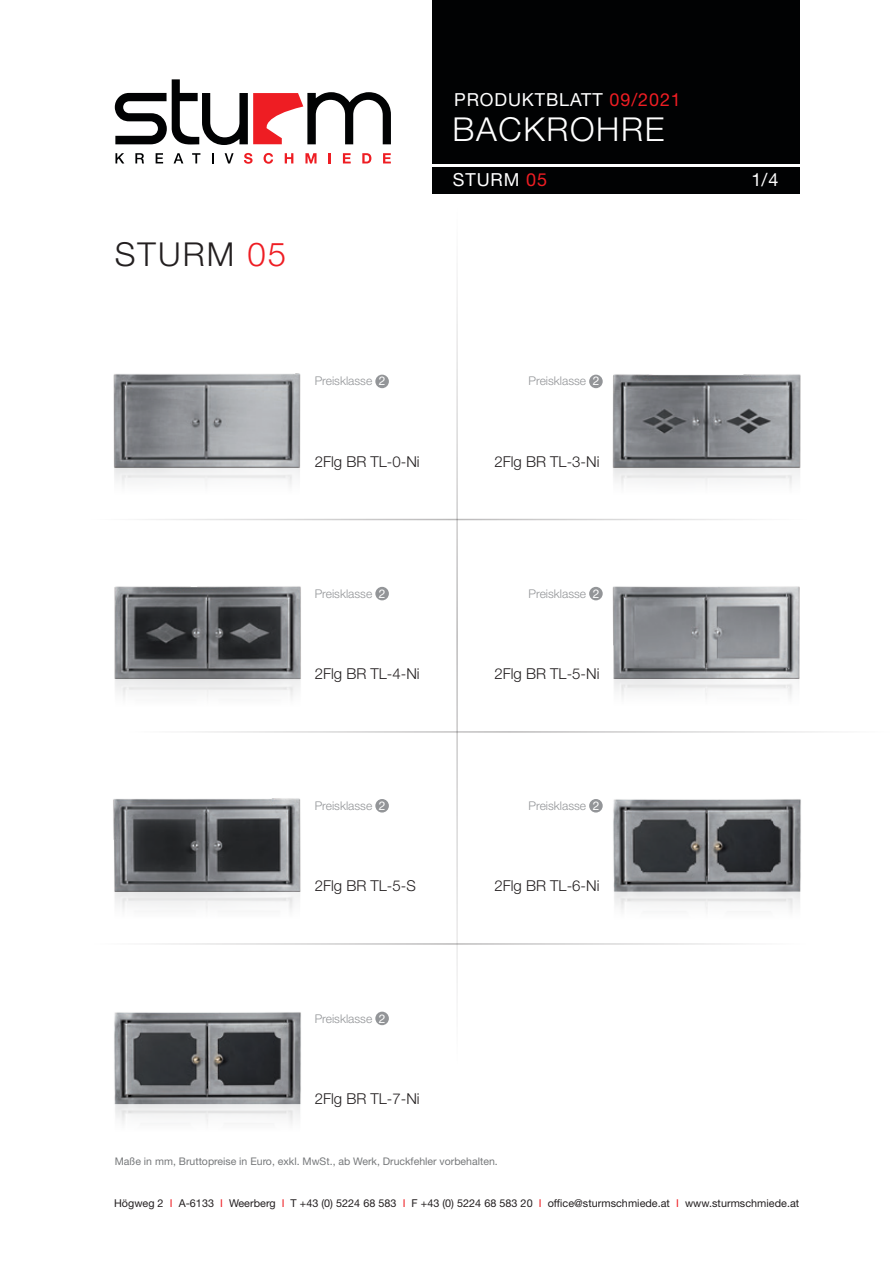
<style>
.page{position:relative;width:893px;height:1263px;background:#fff}
.page>*{position:absolute;margin:0;border:0;box-sizing:border-box;transform-origin:0 0}
.t1{font:300 33px "Helvetica Neue LT Std";letter-spacing:.05em;color:#fff}
.t2{font:300 33px "Helvetica Neue LT Std";letter-spacing:.06em;color:#231f20}
.t3{font:18px "Helvetica Neue LT Std";letter-spacing:.05em;color:#fff}
.t4{font:300 15px "Helvetica Neue LT Std";color:#231f20}
.t5{font:300 12px "Helvetica Neue LT Std";color:#939598}
.t6{font:10.8px "Helvetica Neue LT Std";letter-spacing:.005em;color:#231f20}
.t7{font:10.5px "Helvetica Neue LT Std";color:#76787a}
.s1{color:#ee1d23}
.s2{font-weight:400;color:#fff}
</style>
<div class="page">
<svg style="left:115px;top:79px;width:276px;height:66px"></svg>
<svg style="left:115px;top:153px;width:9px;height:10px"></svg>
<svg style="left:135px;top:153px;width:9px;height:10px"></svg>
<svg style="left:156px;top:153px;width:7px;height:10px"></svg>
<svg style="left:174px;top:153px;width:9px;height:10px"></svg>
<svg style="left:192px;top:153px;width:8px;height:10px"></svg>
<svg style="left:212px;top:153px;width:2px;height:10px"></svg>
<svg style="left:225px;top:153px;width:9px;height:10px"></svg>
<svg style="left:244px;top:153px;width:9px;height:11px"></svg>
<svg style="left:264px;top:153px;width:9px;height:11px"></svg>
<svg style="left:285px;top:153px;width:8px;height:10px"></svg>
<svg style="left:305px;top:153px;width:12px;height:10px"></svg>
<svg style="left:329px;top:153px;width:2px;height:10px"></svg>
<svg style="left:343px;top:153px;width:8px;height:10px"></svg>
<svg style="left:362px;top:153px;width:9px;height:10px"></svg>
<svg style="left:383px;top:153px;width:8px;height:10px"></svg>
<div style="left:432px;top:0;width:368px;height:164px;background:#010203"></div>
<div style="left:432px;top:167px;width:368px;height:26px;background:#010203"></div>
<img style="left:598px;top:374px;width:203px;height:147px">
<div style="left:375px;top:375px;width:14px;height:13px;background:#939598;border-radius:50%"></div>
<div style="left:589px;top:375px;width:14px;height:13px;background:#939598;border-radius:50%"></div>
<div style="left:375px;top:587px;width:14px;height:13px;background:#939598;border-radius:50%"></div>
<div style="left:589px;top:587px;width:14px;height:13px;background:#939598;border-radius:50%"></div>
<div style="left:375px;top:799px;width:14px;height:13px;background:#939598;border-radius:50%"></div>
<div style="left:375px;top:1012px;width:14px;height:13px;background:#939598;border-radius:50%"></div>
<hr style="left:85px;top:519px;width:723px;height:1px;background:#231f20">
<hr style="left:85px;top:943px;width:723px;height:2px;background:#231f20">
<hr style="left:119px;top:731px;width:774px;height:2px;background:#231f20">
<hr style="left:456px;top:198px;width:2px;height:869px;background:#231f20">
<img style="left:114px;top:586px;width:197px;height:147px">
<img style="left:596px;top:679px;width:218px;height:54px">
<img style="left:596px;top:586px;width:204px;height:93px">
<img style="left:104px;top:798px;width:209px;height:147px">
<img style="left:100px;top:373px;width:218px;height:148px">
<img style="left:590px;top:799px;width:218px;height:146px">
<img style="left:114px;top:1012px;width:187px;height:112px">
<h1 class="t2" style="left:115px;top:234px;width:173px">STURM <span class="s1">05</span></h1>
<h2 class="t3" style="left:454px;top:89px;width:228px">PRODUKTBLATT <span class="s1">09/2021</span></h2>
<h1 class="t1" style="left:452px;top:109px;width:213px">BACKROHRE</h1>
<h2 class="t3" style="left:453px;top:169px;width:96px">STURM <span class="s1">05</span></h2>
<h2 class="t3" style="left:751px;top:169px;width:28px">1/4</h2>
<p class="t5" style="left:315px;top:374px;width:72px">Preisklasse <span class="s2">2</span></p>
<h3 class="t4" style="left:315px;top:452px;width:107px">2Flg BR TL-0-Ni</h3>
<p class="t5" style="left:529px;top:374px;width:72px">Preisklasse <span class="s2">2</span></p>
<h3 class="t4" style="left:494px;top:452px;width:107px">2Flg BR TL-3-Ni</h3>
<p class="t5" style="left:315px;top:586px;width:72px">Preisklasse <span class="s2">2</span></p>
<h3 class="t4" style="left:315px;top:664px;width:107px">2Flg BR TL-4-Ni</h3>
<p class="t5" style="left:529px;top:586px;width:72px">Preisklasse <span class="s2">2</span></p>
<h3 class="t4" style="left:494px;top:664px;width:107px">2Flg BR TL-5-Ni</h3>
<p class="t5" style="left:315px;top:798px;width:72px">Preisklasse <span class="s2">2</span></p>
<h3 class="t4" style="left:315px;top:876px;width:103px">2Flg BR TL-5-S</h3>
<p class="t5" style="left:529px;top:798px;width:72px">Preisklasse <span class="s2">2</span></p>
<h3 class="t4" style="left:494px;top:876px;width:107px">2Flg BR TL-6-Ni</h3>
<p class="t5" style="left:315px;top:1011px;width:72px">Preisklasse <span class="s2">2</span></p>
<h3 class="t4" style="left:315px;top:1089px;width:107px">2Flg BR TL-7-Ni</h3>
<p class="t7" style="left:115px;top:1155px;width:384px">Maße in mm, Bruttopreise in Euro, exkl. MwSt., ab Werk, Druckfehler vorbehalten.</p>
<p class="t6" style="left:114px;top:1196px;width:687px">Högweg 2 <span class="s1">I</span> A-6133 <span class="s1">I</span> Weerberg <span class="s1">I</span> T +43 (0) 5224 68 583 <span class="s1">I</span> F +43 (0) 5224 68 583 20 <span class="s1">I</span> office@sturmschmiede.at <span class="s1">I</span> www.sturmschmiede.at</p>
</div>
